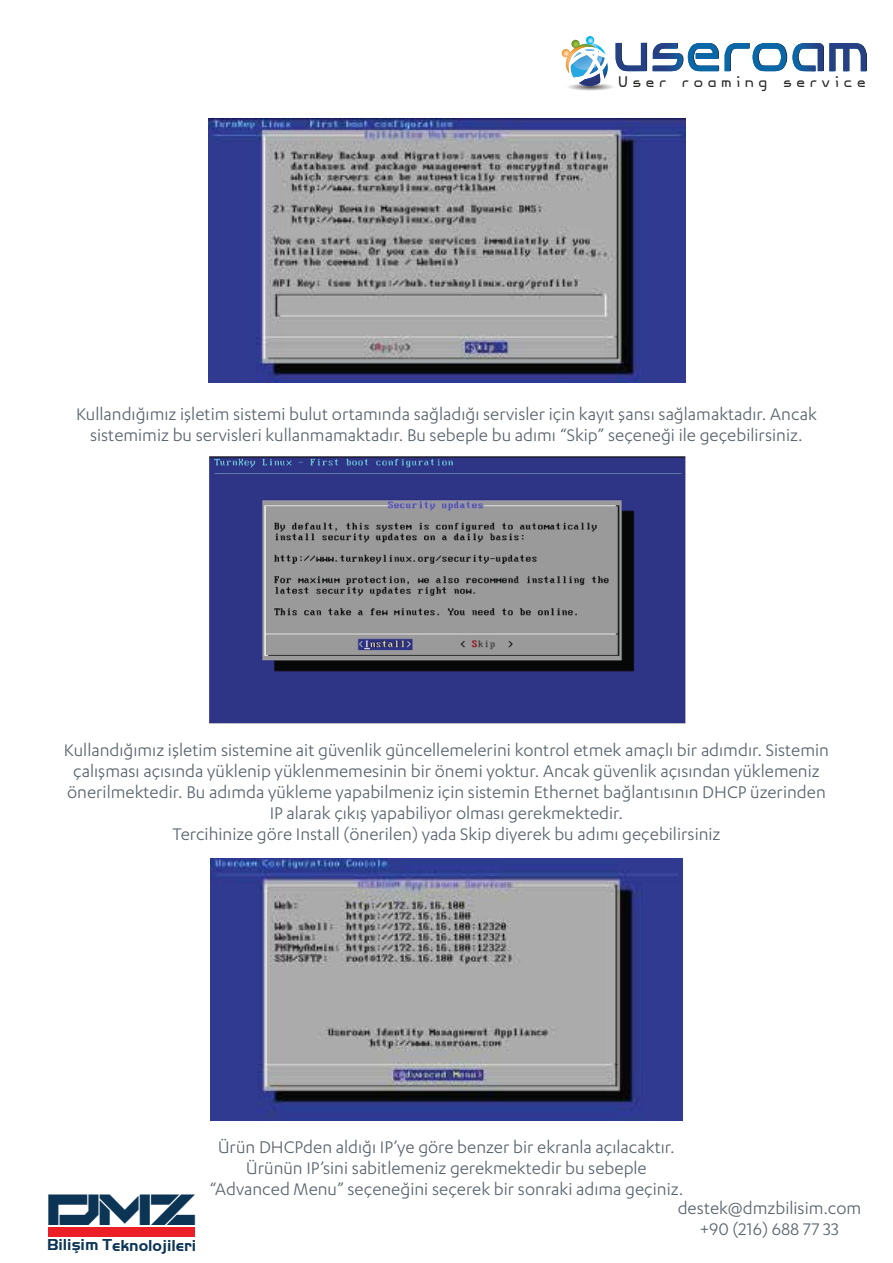
<style>
.page{position:relative;width:893px;height:1263px;background:#fff}
.page>*{position:absolute;margin:0;border:0;box-sizing:border-box;transform-origin:0 0}
.t1{font:40.65px "Darktech LDR";color:#0c3555}
.t2{font:19.5px/21px "F Secure Sans";color:#59646d;text-align:center}
.t3{font:18.9px "Viva Persib";letter-spacing:.26em;color:#232221}
.t4{font:700 16.35px "Handel Got D";letter-spacing:-.005em;color:#0c3555}
</style>
<div class="page">
<img style="left:209px;top:118px;width:477px;height:264px">
<img style="left:209px;top:457px;width:476px;height:266px">
<img style="left:210px;top:858px;width:473px;height:263px">
<svg style="left:561px;top:36px;width:86px;height:55px"></svg>
<svg style="left:653px;top:43px;width:66px;height:28px"></svg>
<svg style="left:725px;top:43px;width:142px;height:28px"></svg>
<div style="left:48px;top:1227px;width:147px;height:10px;background:#ec1f26"></div>
<p class="t3" style="left:619px;top:73px;width:249px">User roaming service</p>
<p class="t2" style="left:76px;top:403px;width:742px">Kullandığımız işletim sistemi bulut ortamında sağladığı servisler için kayıt şansı sağlamaktadır. Ancak sistemimiz bu servisleri kullanmamaktadır. Bu sebeple bu adımı “Skip” seçeneği ile geçebilirsiniz.</p>
<p class="t2" style="left:64px;top:738px;width:766px">Kullandığımız işletim sistemine ait güvenlik güncellemelerini kontrol etmek amaçlı bir adımdır. Sistemin çalışması açısında yüklenip yüklenmemesinin bir önemi yoktur. Ancak güvenlik açısından yüklemeniz önerilmektedir. Bu adımda yükleme yapabilmeniz için sistemin Ethernet bağlantısının DHCP üzerinden IP alarak çıkış yapabiliyor olması gerekmektedir.<br>Tercihinize göre Install (önerilen) yada Skip diyerek bu adımı geçebilirsiniz</p>
<h1 class="t1" style="left:48px;top:1187px;width:149px">Dmz</h1>
<p class="t4" style="left:47px;top:1234px;width:150px">Bilişim Teknolojileri</p>
<p class="t2" style="left:209px;top:1136px;width:476px">Ürün DHCPden aldığı IP’ye göre benzer bir ekranla açılacaktır.<br>Ürünün IP’sini sabitlemeniz gerekmektedir bu sebeple “Advanced Menu” seçeneğini seçerek bir sonraki adıma geçiniz.</p>
<p class="t2" style="left:678px;top:1197px;width:185px">destek@dmzbilisim.com +90 (216) 688 77 33</p>
</div>
